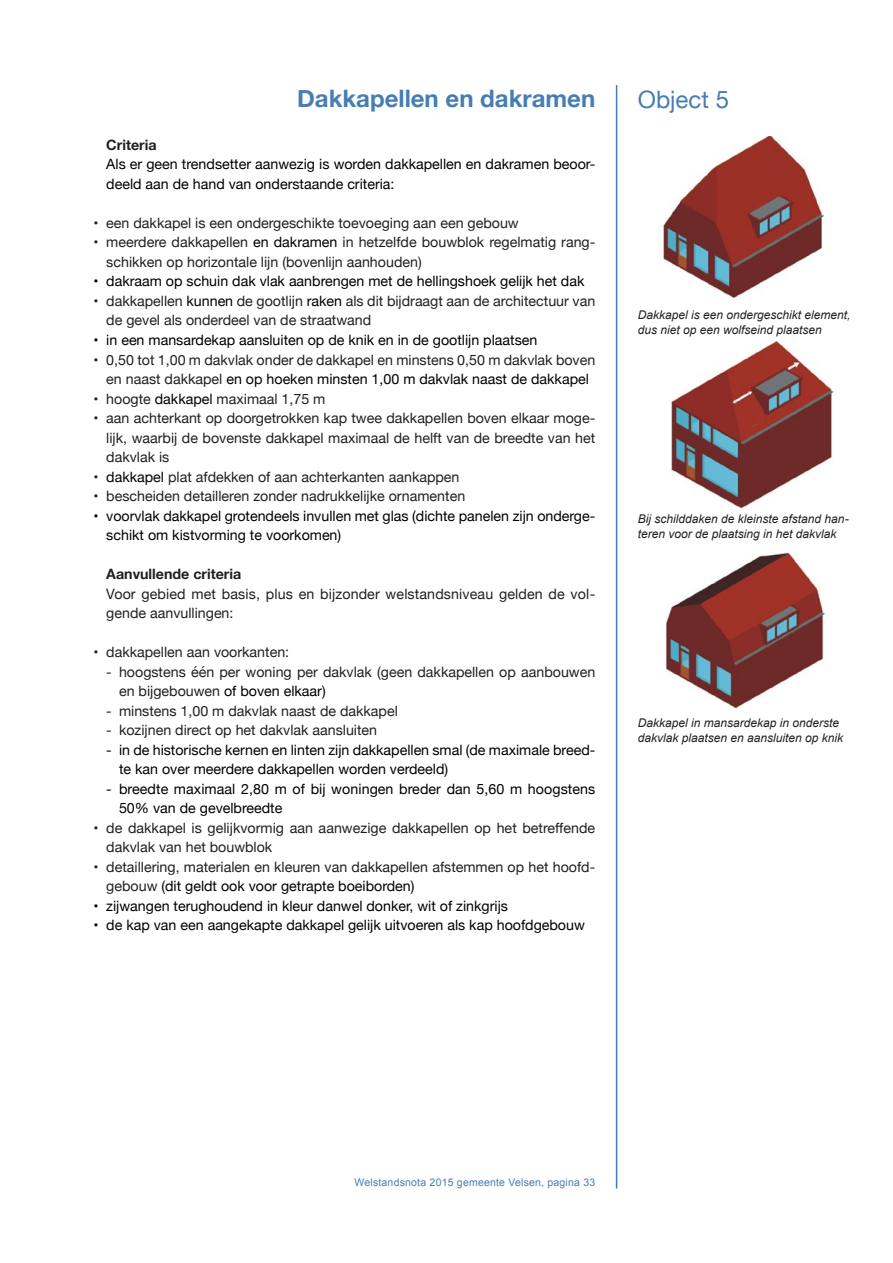
<style>
.page{position:relative;width:893px;height:1263px;background:#fff}
.page>*{position:absolute;margin:0;border:0;box-sizing:border-box;transform-origin:0 0}
.hoofdstuk_koppen{font:700 24px "Helvetica Neue";color:#477db2}
.hoofdstuk_koppen_r{font:24px "Helvetica Neue";color:#477db2}
.platte_tekst{font:14.25px/19.5px "Helvetica Neue";color:#231f20}
.platte_tekst-2{font:14.25px/19.5px "Helvetica Neue";color:#000}
.tussenkop_zwart{font:700 14.25px "Helvetica Neue";color:#231f20}
.t1{font:italic 12px/14.4px "Arial";color:#231f20}
.t2{font:10.5px "Arial";letter-spacing:.02em;color:#477db2}
.s1{color:#000}
</style>
<div class="page">
<hr style="left:616px;top:85px;width:1px;height:1103px;background:#477db2">
<img style="left:662px;top:136px;width:163px;height:162px">
<img style="left:665px;top:552px;width:160px;height:157px">
<img style="left:671px;top:340px;width:163px;height:170px">
<p class="hoofdstuk_koppen" style="left:297px;top:80px;width:300px">Dakkapellen en dakramen</p>
<p class="hoofdstuk_koppen_r" style="left:638px;top:82px;width:93px">Object 5</p>
<p class="tussenkop_zwart" style="left:106px;top:134px;width:52px">Criteria</p>
<p class="platte_tekst-2" style="left:106px;top:155px;width:490px">Als er geen trendsetter aanwezig is worden dakkapellen en dakramen beoor&shy;deeld aan de hand van onderstaande criteria:</p>
<p class="platte_tekst" style="left:94px;top:214px;width:427px">• een dakkapel is een ondergeschikte toevoeging aan een gebouw</p>
<p class="platte_tekst" style="left:106px;top:233px;width:490px;text-indent:-13px">• meerdere dakkapellen <span class="s1">en dakramen</span> in hetzelfde bouwblok regelmatig rang&shy;schikken op horizontale lijn (bovenlijn aanhouden)</p>
<p class="platte_tekst-2" style="left:94px;top:272px;width:492px">• dakraam op schuin dak vlak aanbrengen met de hellingshoek gelijk het dak</p>
<p class="platte_tekst" style="left:106px;top:292px;width:490px;text-indent:-13px">• dakkapellen <span class="s1">kunnen</span> de gootlijn <span class="s1">raken</span> als dit bijdraagt aan de architectuur van de gevel als onderdeel van de straatwand</p>
<p class="platte_tekst-2" style="left:94px;top:331px;width:445px">• in een mansardekap aansluiten op de knik en in de gootlijn plaatsen</p>
<p class="platte_tekst" style="left:94px;top:350px;width:503px;text-align:center">• 0,50 tot 1,00 m dakvlak onder de dakkapel en minstens 0,50 m dakvlak boven en naast dakkapel <span class="s1">en op hoeken minsten 1,00 m dakvlak naast de dakkapel</span></p>
<p class="platte_tekst" style="left:94px;top:389px;width:233px">• hoogte <span class="s1">dakkapel</span> maximaal 1,75 m</p>
<p class="platte_tekst" style="left:106px;top:409px;width:490px;text-align:justify;text-indent:-13px">• aan achterkant op doorgetrokken kap twee dakkapellen boven elkaar moge&shy;lijk, waarbij de bovenste dakkapel maximaal de helft van de breedte van het dakvlak is</p>
<p class="platte_tekst" style="left:94px;top:467px;width:367px">• <span class="s1">dakkapel</span> plat afdekken of aan achterkanten aankappen</p>
<p class="platte_tekst" style="left:94px;top:487px;width:373px">• bescheiden detailleren zonder nadrukkelijke ornamenten</p>
<p class="platte_tekst-2" style="left:106px;top:506px;width:490px;text-indent:-13px">• voorvlak dakkapel grotendeels invullen met glas (dichte panelen zijn onderge&shy;schikt om kistvorming te voorkomen)</p>
<p class="tussenkop_zwart" style="left:106px;top:563px;width:137px">Aanvullende criteria</p>
<p class="platte_tekst" style="left:106px;top:584px;width:490px">Voor gebied met basis, plus en bijzonder welstandsniveau gelden de vol&shy;gende aanvullingen:</p>
<p class="platte_tekst" style="left:94px;top:643px;width:197px">• dakkapellen aan voorkanten:</p>
<p class="platte_tekst" style="left:119px;top:662px;width:478px;text-indent:-13px">- hoogstens één per woning per dakvlak (geen dakkapellen op aanbouwen en bijgebouwen <span class="s1">of boven elkaar)</span></p>
<p class="platte_tekst" style="left:106px;top:701px;width:293px">- minstens 1,00 m dakvlak naast de dakkapel</p>
<p class="platte_tekst" style="left:106px;top:721px;width:272px">- kozijnen direct op het dakvlak aansluiten</p>
<p class="platte_tekst-2" style="left:119px;top:740px;width:478px;text-indent:-13px">- in de historische kernen en linten zijn dakkapellen smal (de maximale breed&shy;te kan over meerdere dakkapellen worden verdeeld)</p>
<p class="platte_tekst-2" style="left:119px;top:779px;width:478px;text-indent:-13px">- breedte maximaal 2,80 m of bij woningen breder dan 5,60 m hoogstens<br>50% van de gevelbreedte</p>
<p class="platte_tekst" style="left:106px;top:818px;width:490px;text-indent:-13px">• de dakkapel is gelijkvormig aan aanwezige dakkapellen op het betreffende dakvlak van het bouwblok</p>
<p class="platte_tekst" style="left:106px;top:857px;width:490px;text-indent:-13px">• detaillering, materialen en kleuren van dakkapellen afstemmen op het hoofd&shy;gebouw <span class="s1">(dit geldt ook voor getrapte boeiborden)</span></p>
<p class="platte_tekst-2" style="left:94px;top:896px;width:416px">• zijwangen terughoudend in kleur danwel donker, wit of zinkgrijs</p>
<p class="platte_tekst-2" style="left:94px;top:916px;width:493px">• de kap van een aangekapte dakkapel gelijk uitvoeren als kap hoofdgebouw</p>
<p class="t1" style="left:638px;top:308px;width:214px">Dakkapel is een ondergeschikt element, dus niet op een wolfseind plaatsen</p>
<p class="t1" style="left:638px;top:512px;width:212px">Bij schilddaken de kleinste afstand han&shy;teren voor de plaatsing in het dakvlak</p>
<p class="t1" style="left:638px;top:716px;width:207px">Dakkapel in mansardekap in onderste dakvlak plaatsen en aansluiten op knik</p>
<p class="t2" style="left:354px;top:1175px;width:242px">Welstandsnota 2015 gemeente Velsen, pagina 33</p>
</div>
